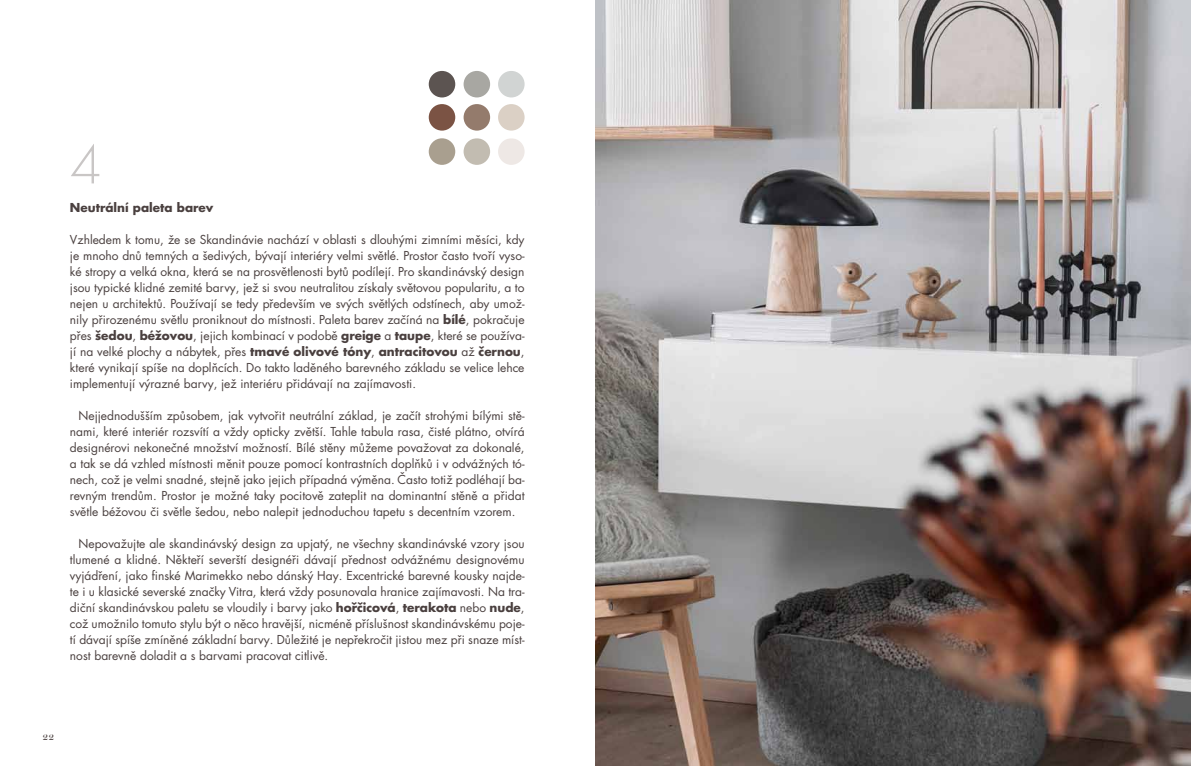
<style>
.page{position:relative;width:1191px;height:766px;background:#fff}
.page>*{position:absolute;margin:0;border:0;box-sizing:border-box;transform-origin:0 0}
.t1{font:12px/16px "Futura LT Pro";color:#4a403f;text-align:justify}
.t2{font:700 12px "Futura LT Pro";color:#4a403f}
.t3{font:600 9px "Miller Banner";color:#4a403f}
.s1{font-weight:700}
</style>
<div class="page">
<img style="left:429px;top:71px;width:26px;height:26px;border-radius:13px">
<img style="left:429px;top:104px;width:26px;height:26px;border-radius:13px">
<img style="left:429px;top:138px;width:26px;height:27px;border-radius:13px">
<img style="left:463px;top:71px;width:27px;height:26px;border-radius:13px">
<img style="left:463px;top:104px;width:27px;height:26px;border-radius:13px">
<img style="left:463px;top:138px;width:27px;height:27px;border-radius:13px">
<img style="left:498px;top:71px;width:26px;height:26px;border-radius:13px">
<img style="left:498px;top:104px;width:26px;height:26px;border-radius:13px">
<img style="left:498px;top:138px;width:26px;height:27px;border-radius:13px">
<svg style="left:71px;top:144px;width:28px;height:39px"></svg>
<img style="left:595px;top:0;width:596px;height:765px">
<p class="t2" style="left:70px;top:198px;width:145px">Neutrální paleta barev</p>
<p class="t1" style="left:70px;top:231px;width:456px">Vzhledem k tomu, že se Skandinávie nachází v oblasti s dlouhými zimními měsíci, kdy je mnoho dnů temných a šedivých, bývají interiéry velmi světlé. Prostor často tvoří vyso&shy;ké stropy a velká okna, která se na prosvětlenosti bytů podílejí. Pro skandinávský design jsou typické klidné zemité barvy, jež si svou neutralitou získaly světovou popularitu, a to nejen u architektů. Používají se tedy především ve svých světlých odstínech, aby umož&shy;nily přirozenému světlu proniknout do místnosti. Paleta barev začíná na <span class="s1">bílé</span>, pokračuje přes <span class="s1">šedou</span>, <span class="s1">béžovou</span>, jejich kombinací v podobě <span class="s1">greige</span> a <span class="s1">taupe</span>, které se používa&shy;jí na velké plochy a nábytek, přes <span class="s1">tmavé olivové tóny</span>, <span class="s1">antracitovou</span> až <span class="s1">černou</span>, které vynikají spíše na doplňcích. Do takto laděného barevného základu se velice lehce implementují výrazné barvy, jež interiéru přidávají na zajímavosti.</p>
<p class="t1" style="left:70px;top:407px;width:456px;text-indent:9px">Nejjednodušším způsobem, jak vytvořit neutrální základ, je začít strohými bílými stě&shy;nami, které interiér rozsvítí a vždy opticky zvětší. Tahle tabula rasa, čisté plátno, otvírá designérovi nekonečné množství možností. Bílé stěny můžeme považovat za dokonalé, a tak se dá vzhled místnosti měnit pouze pomocí kontrastních doplňků i v odvážných tó&shy;nech, což je velmi snadné, stejně jako jejich případná výměna. Často totiž podléhají ba&shy;revným trendům. Prostor je možné taky pocitově zateplit na dominantní stěně a přidat světle béžovou či světle šedou, nebo nalepit jednoduchou tapetu s decentním vzorem.</p>
<p class="t1" style="left:70px;top:535px;width:456px;text-indent:9px">Nepovažujte ale skandinávský design za upjatý, ne všechny skandinávské vzory jsou tlumené a klidné. Někteří severští designéři dávají přednost odvážnému designovému vyjádření, jako finské Marimekko nebo dánský Hay. Excentrické barevné kousky najde&shy;te i u klasické severské značky Vitra, která vždy posunovala hranice zajímavosti. N a tra&shy;diční skandinávskou paletu se vloudily i barvy jako <span class="s1">hořčicová</span>, <span class="s1">terakota</span> nebo <span class="s1">nude</span>, což umožnilo tomuto stylu být o něco hravější, nicméně příslušnost skandinávskému poje&shy;tí dávají spíše zmíněné základní barvy. Důležité je nepřekročit jistou mez při snaze míst&shy;nost barevně doladit a s barvami pracovat citlivě.</p>
<p class="t3" style="left:43px;top:730px;width:13px">22</p>
</div>
